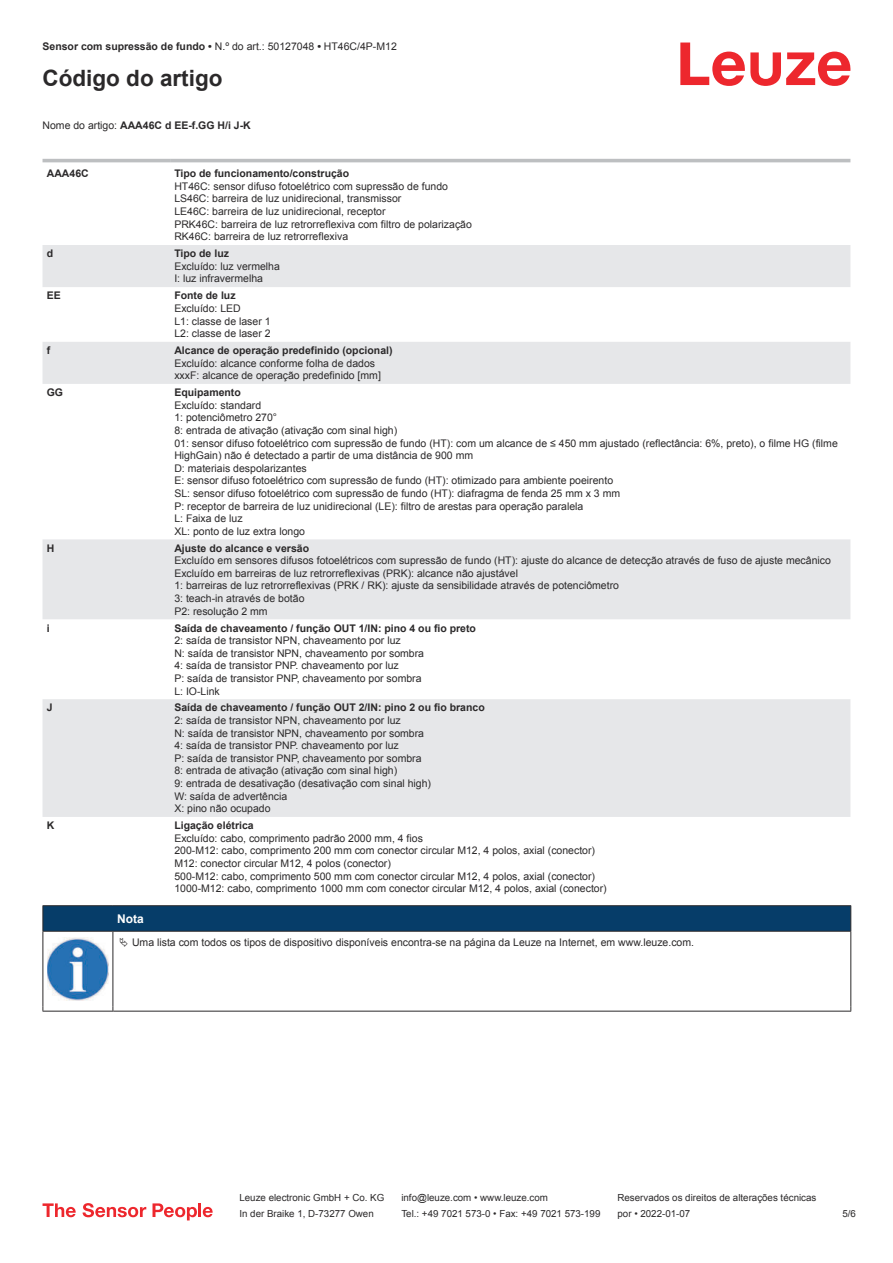
<style>
.page{position:relative;width:893px;height:1263px;background:#fff}
.page>*{position:absolute;margin:0;border:0;box-sizing:border-box;transform-origin:0 0}
.t1{font:700 22.5px "Arial";color:#2b292a}
.t2{font:700 12px "Arial";color:#fff}
.t3{font:10.5px/12.6px "Arial";color:#2b292a}
.t4{font:700 10.5px "Arial";color:#2b292a}
.t5{font:9.75px "Arial";color:#2b292a}
.s1{font-weight:700}
.s2{font-weight:400}
</style>
<div class="page">
<svg style="left:680px;top:43px;width:170px;height:43px"></svg>
<svg style="left:43px;top:245px;width:807px;height:572px"></svg>
<hr style="left:43px;top:159px;width:127px;height:3px;background:#bdbfc1">
<hr style="left:170px;top:159px;width:680px;height:3px;background:#bdbfc1">
<svg style="left:43px;top:1203px;width:33px;height:14px"></svg>
<svg style="left:83px;top:1203px;width:63px;height:14px"></svg>
<svg style="left:153px;top:1203px;width:44px;height:17px"></svg>
<hr style="left:198px;top:1203px;width:3px;height:14px;background:#ed272d">
<svg style="left:203px;top:1207px;width:10px;height:10px"></svg>
<svg style="left:44px;top:932px;width:806px;height:79px"></svg>
<hr style="left:43px;top:905px;width:70px;height:1px;background:#2b292a">
<hr style="left:43px;top:931px;width:70px;height:1px;background:#2b292a">
<hr style="left:113px;top:905px;width:738px;height:1px;background:#2b292a">
<svg style="left:43px;top:906px;width:808px;height:25px;background:#063c67"></svg>
<hr style="left:113px;top:931px;width:738px;height:1px;background:#2b292a">
<hr style="left:43px;top:932px;width:1px;height:75px;background:#2b292a">
<hr style="left:113px;top:932px;width:1px;height:75px;background:#2b292a">
<hr style="left:850px;top:932px;width:1px;height:75px;background:#2b292a">
<hr style="left:43px;top:1011px;width:70px;height:1px;background:#2b292a">
<hr style="left:113px;top:1011px;width:738px;height:1px;background:#2b292a">
<img style="left:47px;top:938px;width:61px;height:62px">
<div style="left:115px;top:932px;width:734px;height:20px;background:#fff"></div>
<p class="t3" style="left:43px;top:41px;width:356px"><span class="s1">Sensor com supressão de fundo •</span> N.º do art.: 50127048 <span class="s1">•</span> HT46C/4P-M12</p>
<h1 class="t1" style="left:43px;top:70px;width:181px">Código do artigo</h1>
<p class="t4" style="left:43px;top:121px;width:210px"><span class="s2">Nome do artigo:</span> AAA46C d EE-f.GG H/i J-K</p>
<p class="t4" style="left:47px;top:170px;width:43px">AAA46C</p>
<p class="t4" style="left:174px;top:170px;width:176px">Tipo de funcionamento/construção</p>
<p class="t3" style="left:174px;top:181px;width:299px">HT46C: sensor difuso fotoelétrico com supressão de fundo LS46C: barreira de luz unidirecional, transmissor<br>LE46C: barreira de luz unidirecional, receptor<br>PRK46C: barreira de luz retrorreflexiva com filtro de polarização RK46C: barreira de luz retrorreflexiva</p>
<p class="t4" style="left:47px;top:250px;width:8px">d</p>
<p class="t4" style="left:174px;top:250px;width:56px">Tipo de luz</p>
<p class="t3" style="left:174px;top:261px;width:107px">Excluído: luz vermelha<br>I: luz infravermelha</p>
<p class="t4" style="left:47px;top:292px;width:16px">EE</p>
<p class="t4" style="left:174px;top:292px;width:63px">Fonte de luz</p>
<p class="t3" style="left:174px;top:303px;width:98px">Excluído: LED<br>L1: classe de laser 1<br>L2: classe de laser 2</p>
<p class="t4" style="left:47px;top:346px;width:5px">f</p>
<p class="t4" style="left:174px;top:346px;width:220px">Alcance de operação predefinido (opcional)</p>
<p class="t3" style="left:174px;top:358px;width:208px">Excluído: alcance conforme folha de dados xxxF: alcance de operação predefinido [mm]</p>
<p class="t4" style="left:47px;top:388px;width:18px">GG</p>
<p class="t4" style="left:174px;top:388px;width:68px">Equipamento</p>
<p class="t3" style="left:174px;top:400px;width:665px">Excluído: standard<br>1: potenciômetro 270°<br>8: entrada de ativação (ativação com sinal high)<br>01: sensor difuso fotoelétrico com supressão de fundo (HT): com um alcance de ≤ 450 mm ajustado (reflectância: 6%, preto), o filme HG (filme HighGain) não é detectado a partir de uma distância de 900 mm<br>D: materiais despolarizantes<br>E: sensor difuso fotoelétrico com supressão de fundo (HT): otimizado para ambiente poeirento<br>SL: sensor difuso fotoelétrico com supressão de fundo (HT): diafragma de fenda 25 mm x 3 mm<br>P: receptor de barreira de luz unidirecional (LE): filtro de arestas para operação paralela<br>L: Faixa de luz<br>XL: ponto de luz extra longo</p>
<p class="t4" style="left:47px;top:544px;width:9px">H</p>
<p class="t4" style="left:174px;top:544px;width:136px">Ajuste do alcance e versão</p>
<p class="t3" style="left:174px;top:554px;width:658px">Excluído em sensores difusos fotoelétricos com supressão de fundo (HT): ajuste do alcance de detecção através de fuso de ajuste mecânico Excluído em barreiras de luz retrorreflexivas (PRK): alcance não ajustável<br>1: barreiras de luz retrorreflexivas (PRK / RK): ajuste da sensibilidade através de potenciômetro<br>3: teach-in através de botão<br>P2: resolução 2 mm</p>
<p class="t4" style="left:47px;top:624px;width:4px">i</p>
<p class="t4" style="left:174px;top:624px;width:303px">Saída de chaveamento / função OUT 1/IN: pino 4 ou fio preto</p>
<p class="t3" style="left:174px;top:635px;width:251px">2: saída de transistor NPN, chaveamento por luz<br>N: saída de transistor NPN, chaveamento por sombra 4: saída de transistor PNP. chaveamento por luz<br>P: saída de transistor PNP, chaveamento por sombra L: IO-Link</p>
<p class="t4" style="left:47px;top:704px;width:7px">J</p>
<p class="t4" style="left:174px;top:704px;width:312px">Saída de chaveamento / função OUT 2/IN: pino 2 ou fio branco</p>
<p class="t3" style="left:174px;top:715px;width:258px">2: saída de transistor NPN, chaveamento por luz<br>N: saída de transistor NPN, chaveamento por sombra 4: saída de transistor PNP. chaveamento por luz<br>P: saída de transistor PNP, chaveamento por sombra 8: entrada de ativação (ativação com sinal high)<br>9: entrada de desativação (desativação com sinal high)<br>W: saída de advertência<br>X: pino não ocupado</p>
<p class="t4" style="left:47px;top:821px;width:9px">K</p>
<p class="t4" style="left:174px;top:821px;width:81px">Ligação elétrica</p>
<p class="t3" style="left:174px;top:833px;width:434px">Excluído: cabo, comprimento padrão 2000 mm, 4 fios<br>200-M12: cabo, comprimento 200 mm com conector circular M12, 4 polos, axial (conector)<br>M12: conector circular M12, 4 polos (conector)<br>500-M12: cabo, comprimento 500 mm com conector circular M12, 4 polos, axial (conector)<br>1000-M12: cabo, comprimento 1000 mm com conector circular M12, 4 polos, axial (conector)</p>
<p class="t2" style="left:117px;top:914px;width:28px">Nota</p>
<p class="t3" style="left:132px;top:937px;width:564px">Uma lista com todos os tipos de dispositivo disponíveis encontra-se na página da Leuze na Internet, em www.leuze.com.</p>
<p class="t5" style="left:239px;top:1194px;width:146px">Leuze electronic GmbH + Co. KG</p>
<p class="t5" style="left:401px;top:1194px;width:148px">info@leuze.com • www.leuze.com</p>
<p class="t5" style="left:617px;top:1194px;width:200px">Reservados os direitos de alterações técnicas</p>
<p class="t5" style="left:239px;top:1210px;width:136px">In der Braike 1, D-73277 Owen</p>
<p class="t5" style="left:401px;top:1210px;width:201px">Tel.: +49 7021 573-0 • Fax: +49 7021 573-199</p>
<p class="t5" style="left:617px;top:1210px;width:74px">por • 2022-01-07</p>
<p class="t5" style="left:842px;top:1210px;width:15px">5 /6</p>
</div>
